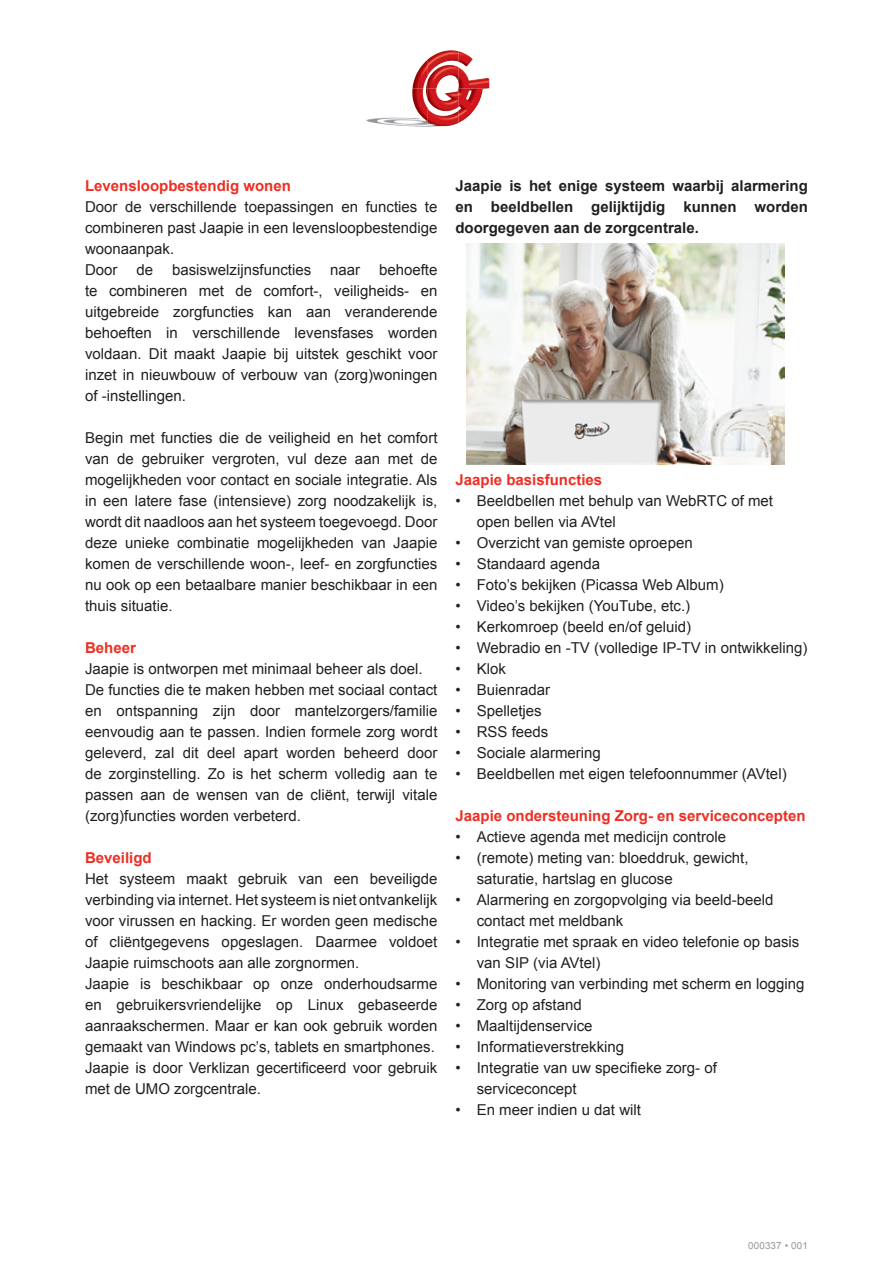
<style>
.page{position:relative;width:893px;height:1263px;background:#fff}
.page>*{position:absolute;margin:0;border:0;box-sizing:border-box;transform-origin:0 0}
.t1{font:15px/21px "Arial";color:#231f20}
.t2{font:700 15px/21px "Arial";color:#231f20;text-align:justify}
.t3{font:700 15px "Arial";color:#ee2e22}
.t4{font:9.75px "Arial";letter-spacing:.02em;color:#939598}
</style>
<div class="page">
<img style="left:467px;top:243px;width:318px;height:221px">
<img style="left:413px;top:61px;width:13px;height:24px">
<img style="left:428px;top:51px;width:21px;height:25px">
<img style="left:366px;top:120px;width:31px;height:5px">
<img style="left:403px;top:88px;width:25px;height:33px">
<img style="left:437px;top:91px;width:21px;height:10px">
<img style="left:458px;top:88px;width:29px;height:35px">
<p class="t3" style="left:85px;top:176px;width:207px">Levensloopbestendig wonen</p>
<p class="t1" style="left:85px;top:196px;width:354px">Door de verschillende toepassingen en functies te combineren past Jaapie in een levensloopbestendige woonaanpak.<br>Door</p>
<p class="t1" style="left:85px;top:259px;width:354px;text-align:justify;text-indent:294px">behoefte te combineren met de comfort-, veiligheids- en uitgebreide zorgfuncties kan aan veranderende behoeften in verschillende levensfases worden voldaan. Dit maakt Jaapie bij uitstek geschikt voor inzet in nieuwbouw of verbouw van (zorg)woningen of -instellingen.</p>
<p class="t1" style="left:85px;top:427px;width:354px;text-align:justify">Begin met functies die de veiligheid en het comfort van de gebruiker vergroten, vul deze aan met de mogelijkheden voor contact en sociale integratie. Als in een latere fase (intensieve) zorg noodzakelijk is, wordt dit naadloos aan het systeem toegevoegd. Door deze unieke combinatie mogelijkheden van Jaapie komen de verschillende woon-, leef- en zorgfuncties nu ook op een betaalbare manier beschikbaar in een thuis situatie.</p>
<p class="t3" style="left:85px;top:638px;width:52px">Beheer</p>
<p class="t1" style="left:85px;top:658px;width:354px">Jaapie is ontworpen met minimaal beheer als doel.<br>De functies die te maken hebben met sociaal contact en ontspanning zijn door mantelzorgers/familie eenvoudig aan te passen. Indien formele zorg wordt geleverd, zal dit deel apart worden beheerd door de zorginstelling. Zo is het scherm volledig aan te passen aan de wensen van de cliënt, terwijl vitale (zorg)functies worden verbeterd.</p>
<p class="t3" style="left:85px;top:848px;width:68px">Beveiligd</p>
<p class="t1" style="left:85px;top:868px;width:354px">Het systeem maakt gebruik van een beveiligde verbinding via internet. Het systeem is niet ontvankelijk voor virussen en hacking. Er worden geen medische of cliëntgegevens opgeslagen. Daarmee voldoet Jaapie ruimschoots aan alle zorgnormen.<br>Jaapie is beschikbaar op onze onderhoudsarme en gebruikersvriendelijke op Linux gebaseerde aanraakschermen. Maar er kan ook gebruik worden gemaakt van Windows pc’s, tablets en smartphones.<br>Jaapie is door Verklizan gecertificeerd voor gebruik met de UMO zorgcentrale.</p>
<p class="t1" style="left:136px;top:259px;width:18px">de</p>
<p class="t1" style="left:172px;top:259px;width:141px">basiswelzijnsfuncties</p>
<p class="t1" style="left:330px;top:259px;width:32px">naar</p>
<p class="t2" style="left:455px;top:176px;width:354px">Jaapie is het enige systeem waarbij alarmering en beeldbellen gelijktijdig kunnen worden doorgegeven aan de zorgcentrale.</p>
<p class="t3" style="left:455px;top:470px;width:148px">Jaapie basisfuncties</p>
<p class="t1" style="left:477px;top:490px;width:298px;text-indent:-21px">• Beeldbellen met behulp van WebRTC of met open bellen via AVtel</p>
<p class="t1" style="left:455px;top:532px;width:239px">• Overzicht van gemiste oproepen</p>
<p class="t1" style="left:455px;top:553px;width:146px">• Standaard agenda</p>
<p class="t1" style="left:455px;top:574px;width:270px">• Foto’s bekijken (Picassa Web Album)</p>
<p class="t1" style="left:455px;top:595px;width:236px">• Video’s bekijken (YouTube, etc.)</p>
<p class="t1" style="left:455px;top:616px;width:237px">• Kerkomroep (beeld en/of geluid)</p>
<p class="t1" style="left:455px;top:637px;width:353px">• Webradio en -TV (volledige IP-TV in ontwikkeling)</p>
<p class="t1" style="left:455px;top:658px;width:52px">• Klok</p>
<p class="t1" style="left:455px;top:679px;width:96px">• Buienradar</p>
<p class="t1" style="left:455px;top:700px;width:88px">• Spelletjes</p>
<p class="t1" style="left:455px;top:721px;width:94px">• RSS feeds</p>
<p class="t1" style="left:455px;top:742px;width:147px">• Sociale alarmering</p>
<p class="t1" style="left:455px;top:763px;width:333px">• Beeldbellen met eigen telefoonnummer (AVtel)</p>
<p class="t3" style="left:455px;top:806px;width:352px">Jaapie ondersteuning Zorg- en serviceconcepten</p>
<p class="t1" style="left:455px;top:826px;width:272px">• Actieve agenda met medicijn controle</p>
<p class="t1" style="left:477px;top:847px;width:273px;text-indent:-21px">• (remote) meting van: bloeddruk, gewicht, saturatie, hartslag en glucose</p>
<p class="t1" style="left:477px;top:889px;width:298px;text-indent:-21px">• Alarmering en zorgopvolging via beeld-beeld contact met meldbank</p>
<p class="t1" style="left:477px;top:931px;width:324px;text-indent:-21px">• Integratie met spraak en video telefonie op basis van SIP (via AVtel)</p>
<p class="t1" style="left:455px;top:973px;width:350px">• Monitoring van verbinding met scherm en logging</p>
<p class="t1" style="left:455px;top:994px;width:128px">• Zorg op afstand</p>
<p class="t1" style="left:455px;top:1015px;width:139px">• Maaltijdenservice</p>
<p class="t1" style="left:455px;top:1036px;width:170px">• Informatieverstrekking</p>
<p class="t1" style="left:477px;top:1057px;width:242px;text-indent:-21px">• Integratie van uw specifieke zorg- of serviceconcept</p>
<p class="t1" style="left:455px;top:1099px;width:187px">• En meer indien u dat wilt</p>
<p class="t4" style="left:748px;top:1239px;width:61px">000337 • 001</p>
</div>
